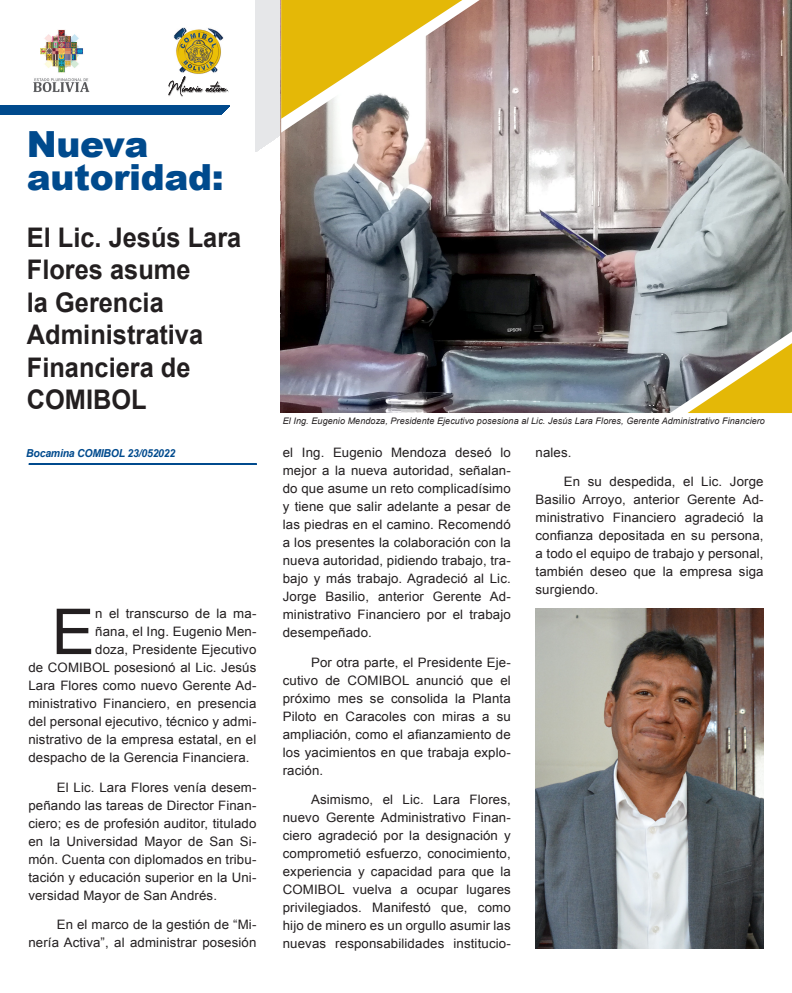
<style>
.page{position:relative;width:792px;height:993px;background:#fff}
.page>*{position:absolute;margin:0;border:0;box-sizing:border-box;transform-origin:0 0}
.cuerpo_2{font:63.3px "Arial";color:#231f20}
.t1{font:900 36px/33px "Arial";letter-spacing:-.01em;color:#004a8d}
.t2{font:700 27px/32.4px "Arial";color:#231f20;scale:.94 1}
.cuerpo_2-2{font:13px/18px "Arial";letter-spacing:.01em;color:#231f20;text-align:justify}
.t3{font:italic 700 11px "Arial";letter-spacing:-.02em;color:#004a8d;scale:.95 1}
.Pie_de_foto{font:italic 9px "Arial";letter-spacing:.01em;color:#231f20}
</style>
<div class="page">
<div style="left:169px;top:76px;width:60px;height:21px;background:#231f20;opacity:.25"></div>
<svg style="left:168px;top:76px;width:59px;height:20px"></svg>
<img style="left:173px;top:27px;width:51px;height:47px">
<img style="left:33px;top:29px;width:57px;height:63px">
<div style="left:256px;top:0;width:24px;height:152px;background:#e6e7e9"></div>
<div style="left:0;top:106px;width:230px;height:8px;background:#004a8d"></div>
<hr style="left:29px;top:463px;width:227px;height:1px;background:#004a8d">
<img style="left:280px;top:0;width:511px;height:412px">
<svg style="left:281px;top:0;width:199px;height:133px"></svg>
<svg style="left:665px;top:331px;width:127px;height:82px;background:#b3a66b"></svg>
<img style="left:536px;top:608px;width:228px;height:340px">
<p class="t1" style="left:27px;top:127px;width:198px">Nueva autoridad:</p>
<p class="t2" style="left:27px;top:221px;width:230px">El Lic. Jesús Lara<br>Flores asume<br>la Gerencia<br>Administrativa<br>Financiera de<br>COMIBOL</p>
<p class="Pie_de_foto" style="left:283px;top:415px;width:484px">El Ing. Eugenio Mendoza, Presidente Ejecutivo posesiona al Lic. Jesús Lara Flores, Gerente Administrativo Financiero</p>
<p class="t3" style="left:26px;top:446px;width:158px">Bocamina COMIBOL 23/052022</p>
<p class="cuerpo_2-2" style="left:283px;top:443px;width:230px">el Ing. Eugenio Mendoza deseó lo mejor a la nueva autoridad, señalan&shy;do que asume un reto complicadísimo y tiene que salir adelante a pesar de las piedras en el camino. Recomendó a los presentes la colaboración con la nueva autoridad, pidiendo trabajo, tra&shy;bajo y más trabajo. Agradeció al Lic.<br>Jorge Basilio, anterior Gerente Ad&shy;ministrativo Financiero por el trabajo desempeñado.</p>
<p class="cuerpo_2-2" style="left:283px;top:653px;width:230px;text-indent:28px">Por otra parte, el Presidente Eje&shy;cutivo de COMIBOL anunció que el próximo mes se consolida la Planta Piloto en Caracoles con miras a su ampliación, como el afianzamiento de los yacimientos en que trabaja explo&shy;ración.</p>
<p class="cuerpo_2-2" style="left:283px;top:790px;width:230px;text-indent:28px">Asimismo, el Lic. Lara Flores, nuevo Gerente Administrativo Finan&shy;ciero agradeció por la designación y comprometió esfuerzo, conocimiento, experiencia y capacidad para que la COMIBOL vuelva a ocupar lugares privilegiados. Manifestó que, como hijo de minero es un orgullo asumir las nuevas responsabilidades institucio-</p>
<p class="cuerpo_2" style="left:52px;top:590px;width:45px">E</p>
<p class="cuerpo_2-2" style="left:95px;top:604px;width:163px">n el transcurso de la ma-</p>
<p class="cuerpo_2-2" style="left:95px;top:622px;width:163px">ñana, el Ing. Eugenio Men-</p>
<p class="cuerpo_2-2" style="left:95px;top:640px;width:163px">doza, Presidente Ejecutivo</p>
<p class="cuerpo_2-2" style="left:28px;top:658px;width:230px">de COMIBOL posesionó al Lic. Jesús</p>
<p class="cuerpo_2-2" style="left:28px;top:676px;width:230px">Lara Flores como nuevo Gerente Ad-</p>
<p class="cuerpo_2-2" style="left:28px;top:694px;width:230px">ministrativo Financiero, en presencia</p>
<p class="cuerpo_2-2" style="left:28px;top:712px;width:230px">del personal ejecutivo, técnico y admi-</p>
<p class="cuerpo_2-2" style="left:28px;top:730px;width:230px">nistrativo de la empresa estatal, en el</p>
<p class="cuerpo_2-2" style="left:28px;top:748px;width:223px">despacho de la Gerencia Financiera.</p>
<p class="cuerpo_2-2" style="left:28px;top:777px;width:230px;text-indent:28px">El Lic. Lara Flores venía desem&shy;peñando las tareas de Director Finan&shy;ciero; es de profesión auditor, titulado en la Universidad Mayor de San Si&shy;món. Cuenta con diplomados en tribu&shy;tación y educación superior en la Uni&shy;versidad Mayor de San Andrés.</p>
<p class="cuerpo_2-2" style="left:28px;top:915px;width:230px;text-align:right">En el marco de la gestión de “Mi&shy;nería Activa”, al administrar posesión</p>
<p class="cuerpo_2-2" style="left:536px;top:443px;width:38px">nales.</p>
<p class="cuerpo_2-2" style="left:536px;top:473px;width:230px;text-indent:28px">En su despedida, el Lic. Jorge Basilio Arroyo, anterior Gerente Ad&shy;ministrativo Financiero agradeció la confianza depositada en su persona, a todo el equipo de trabajo y personal, también deseo que la empresa siga surgiendo.</p>
</div>
